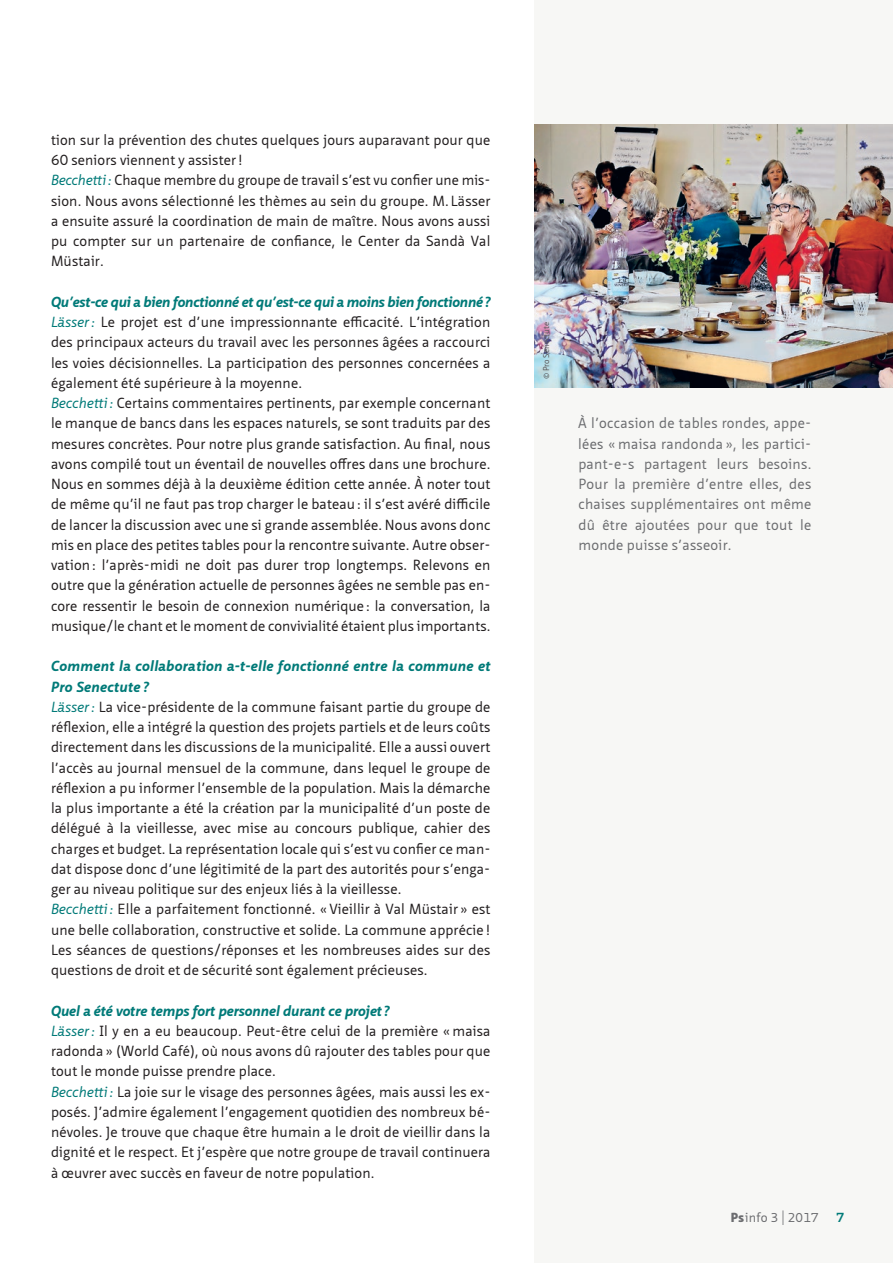
<style>
.page{position:relative;width:893px;height:1263px;background:#fff}
.page>*{position:absolute;margin:0;border:0;box-sizing:border-box;transform-origin:0 0}
.t1{font:14.25px/20.2px "Neue Sans Pro";letter-spacing:.01em;color:#231f20}
.t2{font:14.25px/20.2px "Neue Sans Pro";letter-spacing:.02em;color:#6c6d70;text-align:justify}
.t3{font:700 12.75px "Neue Sans Pro";color:#007a78}
.t4{font:12.45px "Neue Sans Pro";color:#6c6d70}
.t5{font:8.25px "Neue Sans Pro";color:#57585a}
.s1{font-style:italic;color:#007a78}
.s2{font-weight:700;font-style:italic;color:#007a78}
.s3{font-weight:900;font-size:12.75px}
.s4{font-size:12.75px}
.s5{font-weight:300;font-size:19.2px}
</style>
<div class="page">
<div style="left:534px;top:0;width:359px;height:1263px;background:#f7f7f5"></div>
<img style="left:534px;top:124px;width:359px;height:264px">
<p class="t1" style="left:51px;top:129px;width:441px">tion sur la prévention des chutes quelques jours auparavant pour que 60 seniors viennent y assister!<br><span class="s1">Becchetti:</span> Chaque membre du groupe de travail s’est vu confier une mis&shy;sion. Nous avons sélectionné les thèmes au sein du groupe. M. Lässer a ensuite assuré la coordination de main de maître. Nous avons aussi pu compter sur un partenaire de confiance, le Center da Sandà Val Müstair.</p>
<p class="t1" style="left:51px;top:291px;width:441px"><span class="s2">Qu’est-ce qui a bien fonctionné et qu’est-ce qui a moins bien fonctionné ?<br></span><span class="s1">Lässer:</span> Le projet est d’une impressionnante efficacité. L’intégration des principaux acteurs du travail avec les personnes âgées a raccourci les voies décisionnelles. La participation des personnes concernées a également été supérieure à la moyenne.<br><span class="s1">Becchetti :</span> Certains commentaires pertinents, par exemple concernant le manque de bancs dans les espaces naturels, se sont traduits par des mesures concrètes. Pour notre plus grande satisfaction. Au final, nous avons compilé tout un éventail de nouvelles offres dans une brochure.<br>Nous en sommes déjà à la deuxième édition cette année. À noter tout de même qu’il ne faut pas trop charger le bateau : il s’est avéré difficile de lancer la discussion avec une si grande assemblée. Nous avons donc mis en place des petites tables pour la rencontre suivante. Autre obser&shy;vation: l’après-midi ne doit pas durer trop longtemps. Relevons en outre que la génération actuelle de personnes âgées ne semble pas en&shy;core ressentir le besoin de connexion numérique : la conversation, la musique/le chant et le moment de convivialité étaient plus importants.</p>
<p class="t1" style="left:51px;top:656px;width:441px"><span class="s2">Comment la collaboration a-t-elle fonctionné entre la commune et Pro Senectute ?<br></span><span class="s1">Lässer:</span> La vice-présidente de la commune faisant partie du groupe de réflexion, elle a intégré la question des projets partiels et de leurs coûts directement dans les discussions de la municipalité. Elle a aussi ouvert l’accès au journal mensuel de la commune, dans lequel le groupe de réflexion a pu informer l’ensemble de la population. Mais la démarche la plus importante a été la création par la municipalité d’un poste de délégué à la vieillesse, avec mise au concours publique, cahier des charges et budget. La représentation locale qui s’est vu confier ce man&shy;dat dispose donc d’une légitimité de la part des autorités pour s’enga&shy;ger au niveau politique sur des enjeux liés à la vieillesse.<br><span class="s1">Becchetti :</span> Elle a parfaitement fonctionné. «Vieillir à Val Müstair » est une belle collaboration, constructive et solide. La commune apprécie !<br>Les séances de questions/réponses et les nombreuses aides sur des questions de droit et de sécurité sont également précieuses.</p>
<p class="t1" style="left:51px;top:1000px;width:441px"><span class="s2">Quel a été votre temps fort personnel durant ce projet?<br></span><span class="s1">Lässer:</span> Il y en a eu beaucoup. Peut-être celui de la première «maisa radonda » (World Café), où nous avons dû rajouter des tables pour que tout le monde puisse prendre place.<br><span class="s1">Becchetti :</span> La joie sur le visage des personnes âgées, mais aussi les ex&shy;posés. J’admire également l’engagement quotidien des nombreux bé&shy;névoles. Je trouve que chaque être humain a le droit de vieillir dans la dignité et le respect. Et j’espère que notre groupe de travail continuera à œuvrer avec succès en faveur de notre population.</p>
<p class="t5" style="left:541px;top:379px;width:59px;rotate:-90deg">© Pro Senectute</p>
<p class="t2" style="left:578px;top:413px;width:235px">À l’occasion de tables rondes, appe&shy;lées « maisa randonda », les partici&shy;pant-e-s partagent leurs besoins.<br>Pour la première d’entre elles, des chaises supplémentaires ont même dû être ajoutées pour que tout le monde puisse s’asseoir.</p>
<p class="t4" style="left:731px;top:1209px;width:89px"><span class="s3">Ps</span><span class="s4">info</span> 3 <span class="s5">l</span> 2017</p>
<p class="t3" style="left:836px;top:1209px;width:9px">7</p>
</div>
